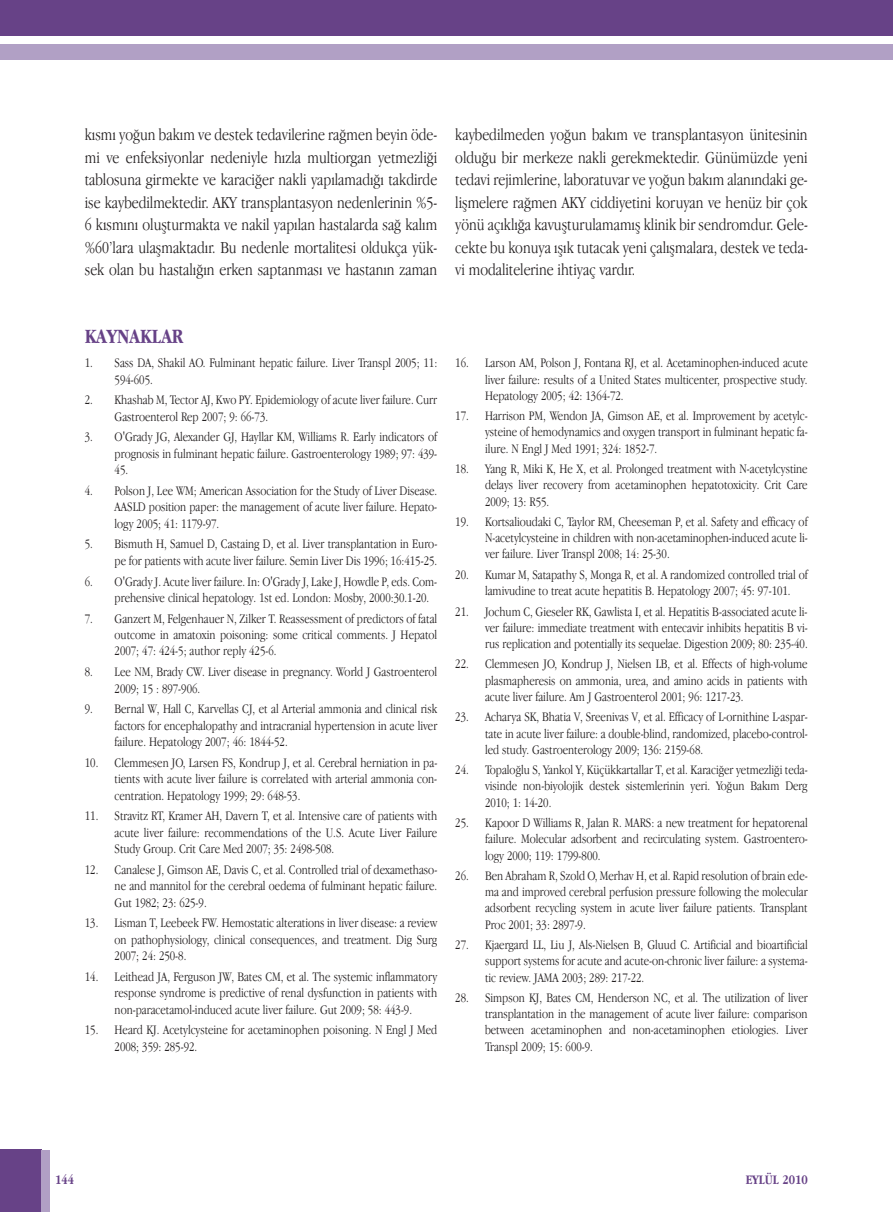
<style>
.page{position:relative;width:893px;height:1212px;background:#fff}
.page>*{position:absolute;margin:0;border:0;box-sizing:border-box;transform-origin:0 0}
.t1{font:700 21px "Apple Garamond";color:#674287}
.t2{font:300 17.25px/22.5px "Apple Garamond";color:#231f20;text-align:justify}
.t3{font:300 13.5px/16.2px "Apple Garamond";color:#231f20;text-align:justify}
.t4{font:700 13.5px "Apple Garamond";color:#674287}
</style>
<div class="page">
<div style="left:0;top:1150px;width:42px;height:62px;background:#674287"></div>
<div style="left:42px;top:1150px;width:8px;height:62px;background:#b1a0c5"></div>
<div style="left:0;top:0;width:893px;height:35px;background:#674287"></div>
<div style="left:0;top:44px;width:893px;height:15px;background:#b1a0c5"></div>
<p class="t2" style="left:85px;top:125px;width:354px">kısmı yoğun bakım ve destek tedavilerine rağmen beyin öde&shy;mi ve enfeksiyonlar nedeniyle hızla multiorgan yetmezliği tablosuna girmekte ve karaciğer nakli yapılamadığı takdirde ise kaybedilmektedir. AKY transplantasyon nedenlerinin %5- 6 kısmını oluşturmakta ve nakil yapılan hastalarda sağ kalım %60’lara ulaşmaktadır. Bu nedenle mortalitesi oldukça yük&shy;sek olan bu hastalığın erken saptanması ve hastanın zaman</p>
<p class="t2" style="left:455px;top:125px;width:354px">kaybedilmeden yoğun bakım ve transplantasyon ünitesinin olduğu bir merkeze nakli gerekmektedir. Günümüzde yeni tedavi rejimlerine, laboratuvar ve yoğun bakım alanındaki ge&shy;lişmelere rağmen AKY ciddiyetini koruyan ve henüz bir çok yönü açıklığa kavuşturulamamış klinik bir sendromdur. Gele&shy;cekte bu konuya ışık tutacak yeni çalışmalara, destek ve teda&shy;vi modalitelerine ihtiyaç vardır.</p>
<h1 class="t1" style="left:85px;top:328px;width:100px">KAYNAKLAR</h1>
<p class="t3" style="left:115px;top:356px;width:324px;text-indent:-30px">1. Sass DA, Shakil AO. Fulminant hepatic failure. Liver Transpl 2005; 11:<br>594-605.</p>
<p class="t3" style="left:115px;top:393px;width:324px;text-indent:-30px">2. Khashab M, Tector AJ, Kwo PY. Epidemiology of acute liver failure. Curr<br>Gastroenterol Rep 2007; 9: 66-73.</p>
<p class="t3" style="left:115px;top:430px;width:324px;text-indent:-30px">3. O'Grady JG, Alexander GJ, Hayllar KM, Williams R. Early indicators of prognosis in fulminant hepatic failure. Gastroenterology 1989; 97: 439- 45.</p>
<p class="t3" style="left:115px;top:483px;width:324px;text-indent:-30px">4. Polson J, Lee WM; American Association for the Study of Liver Disease.<br>AASLD position paper: the management of acute liver failure. Hepato&shy;logy 2005; 41: 1179-97.</p>
<p class="t3" style="left:85px;top:537px;width:354px;text-align:right">5. Bismuth H, Samuel D, Castaing D, et al. Liver transplantation in Euro&shy;pe for patients with acute liver failure. Semin Liver Dis 1996; 16:415-25.</p>
<p class="t3" style="left:115px;top:574px;width:324px;text-indent:-30px">6. O'Grady J. Acute liver failure. In: O'Grady J, Lake J, Howdle P, eds. Com&shy;prehensive clinical hepatology. 1st ed. London: Mosby, 2000:30.1-20.</p>
<p class="t3" style="left:115px;top:611px;width:324px;text-indent:-30px">7. Ganzert M, Felgenhauer N, Zilker T. Reassessment of predictors of fatal outcome in amatoxin poisoning: some critical comments. J Hepatol 2007; 47: 424-5; author reply 425-6.</p>
<p class="t3" style="left:115px;top:665px;width:324px;text-indent:-30px">8. Lee NM, Brady CW. Liver disease in pregnancy. World J Gastroenterol<br>2009; 15 : 897-906.</p>
<p class="t3" style="left:115px;top:702px;width:324px;text-indent:-30px">9. Bernal W, Hall C, Karvellas CJ, et al Arterial ammonia and clinical risk factors for encephalopathy and intracranial hypertension in acute liver failure. Hepatology 2007; 46: 1844-52.</p>
<p class="t3" style="left:115px;top:755px;width:324px;text-indent:-30px">10. Clemmesen JO, Larsen FS, Kondrup J, et al. Cerebral herniation in pa&shy;tients with acute liver failure is correlated with arterial ammonia con&shy;centration. Hepatology 1999; 29: 648-53.</p>
<p class="t3" style="left:115px;top:809px;width:324px;text-indent:-30px">11. Stravitz RT, Kramer AH, Davern T, et al. Intensive care of patients with acute liver failure: recommendations of the U.S. Acute Liver Failure Study Group. Crit Care Med 2007; 35: 2498-508.</p>
<p class="t3" style="left:115px;top:862px;width:324px;text-indent:-30px">12. Canalese J, Gimson AE, Davis C, et al. Controlled trial of dexamethaso&shy;ne and mannitol for the cerebral oedema of fulminant hepatic failure.<br>Gut 1982; 23: 625-9.</p>
<p class="t3" style="left:115px;top:916px;width:324px;text-indent:-30px">13. Lisman T, Leebeek FW. Hemostatic alterations in liver disease: a review on pathophysiology, clinical consequences, and treatment. Dig Surg 2007; 24: 250-8.</p>
<p class="t3" style="left:115px;top:969px;width:324px;text-indent:-30px">14. Leithead JA, Ferguson JW, Bates CM, et al. The systemic inflammatory response syndrome is predictive of renal dysfunction in patients with non-paracetamol-induced acute liver failure. Gut 2009; 58: 443-9.</p>
<p class="t3" style="left:115px;top:1023px;width:324px;text-indent:-30px">15. Heard KJ. Acetylcysteine for acetaminophen poisoning. N Engl J Med<br>2008; 359: 285-92.</p>
<p class="t3" style="left:485px;top:356px;width:324px;text-indent:-30px">16. Larson AM, Polson J, Fontana RJ, et al. Acetaminophen-induced acute liver failure: results of a United States multicenter, prospective study.<br>Hepatology 2005; 42: 1364-72.</p>
<p class="t3" style="left:485px;top:409px;width:324px;text-indent:-30px">17. Harrison PM, Wendon JA, Gimson AE, et al. Improvement by acetylc&shy;ysteine of hemodynamics and oxygen transport in fulminant hepatic fa&shy;ilure. N Engl J Med 1991; 324: 1852-7.</p>
<p class="t3" style="left:485px;top:462px;width:324px;text-indent:-30px">18. Yang R, Miki K, He X, et al. Prolonged treatment with N-acetylcystine delays liver recovery from acetaminophen hepatotoxicity. Crit Care 2009; 13: R55.</p>
<p class="t3" style="left:485px;top:515px;width:324px;text-indent:-30px">19. Kortsalioudaki C, Taylor RM, Cheeseman P, et al. Safety and efficacy of N-acetylcysteine in children with non-acetaminophen-induced acute li&shy;ver failure. Liver Transpl 2008; 14: 25-30.</p>
<p class="t3" style="left:485px;top:567px;width:324px;text-indent:-30px">20. Kumar M, Satapathy S, Monga R, et al. A randomized controlled trial of lamivudine to treat acute hepatitis B. Hepatology 2007; 45: 97-101.</p>
<p class="t3" style="left:485px;top:604px;width:324px;text-indent:-30px">21. Jochum C, Gieseler RK, Gawlista I, et al. Hepatitis B-associated acute li&shy;ver failure: immediate treatment with entecavir inhibits hepatitis B vi&shy;rus replication and potentially its sequelae. Digestion 2009; 80: 235-40.</p>
<p class="t3" style="left:485px;top:657px;width:324px;text-indent:-30px">22. Clemmesen JO, Kondrup J, Nielsen LB, et al. Effects of high-volume plasmapheresis on ammonia, urea, and amino acids in patients with acute liver failure. Am J Gastroenterol 2001; 96: 1217-23.</p>
<p class="t3" style="left:485px;top:710px;width:324px;text-indent:-30px">23. Acharya SK, Bhatia V, Sreenivas V, et al. Efficacy of L-ornithine L-aspar&shy;tate in acute liver failure: a double-blind, randomized, placebo-control&shy;led study. Gastroenterology 2009; 136: 2159-68.</p>
<p class="t3" style="left:485px;top:763px;width:324px;text-indent:-30px">24. Topaloğlu S, Yankol Y, Küçükkartallar T, et al. Karaciğer yetmezliği teda&shy;visinde non-biyolojik destek sistemlerinin yeri. Yoğun Bakım Derg 2010; 1: 14-20.</p>
<p class="t3" style="left:485px;top:816px;width:324px;text-indent:-30px">25. Kapoor D Williams R, Jalan R. MARS: a new treatment for hepatorenal failure. Molecular adsorbent and recirculating system. Gastroentero&shy;logy 2000; 119: 1799-800.</p>
<p class="t3" style="left:485px;top:869px;width:324px;text-indent:-30px">26. Ben Abraham R, Szold O, Merhav H, et al. Rapid resolution of brain ede&shy;ma and improved cerebral perfusion pressure following the molecular adsorbent recycling system in acute liver failure patients. Transplant Proc 2001; 33: 2897-9.</p>
<p class="t3" style="left:485px;top:938px;width:324px;text-indent:-30px">27. Kjaergard LL, Liu J, Als-Nielsen B, Gluud C. Artificial and bioartificial support systems for acute and acute-on-chronic liver failure: a systema&shy;tic review. JAMA 2003; 289: 217-22.</p>
<p class="t3" style="left:485px;top:990px;width:324px;text-indent:-30px">28. Simpson KJ, Bates CM, Henderson NC, et al. The utilization of liver transplantation in the management of acute liver failure: comparison between acetaminophen and non-acetaminophen etiologies. Liver Transpl 2009; 15: 600-9.</p>
<p class="t4" style="left:55px;top:1174px;width:21px">144</p>
<p class="t4" style="left:746px;top:1174px;width:63px">EYLÜL 2010</p>
</div>
